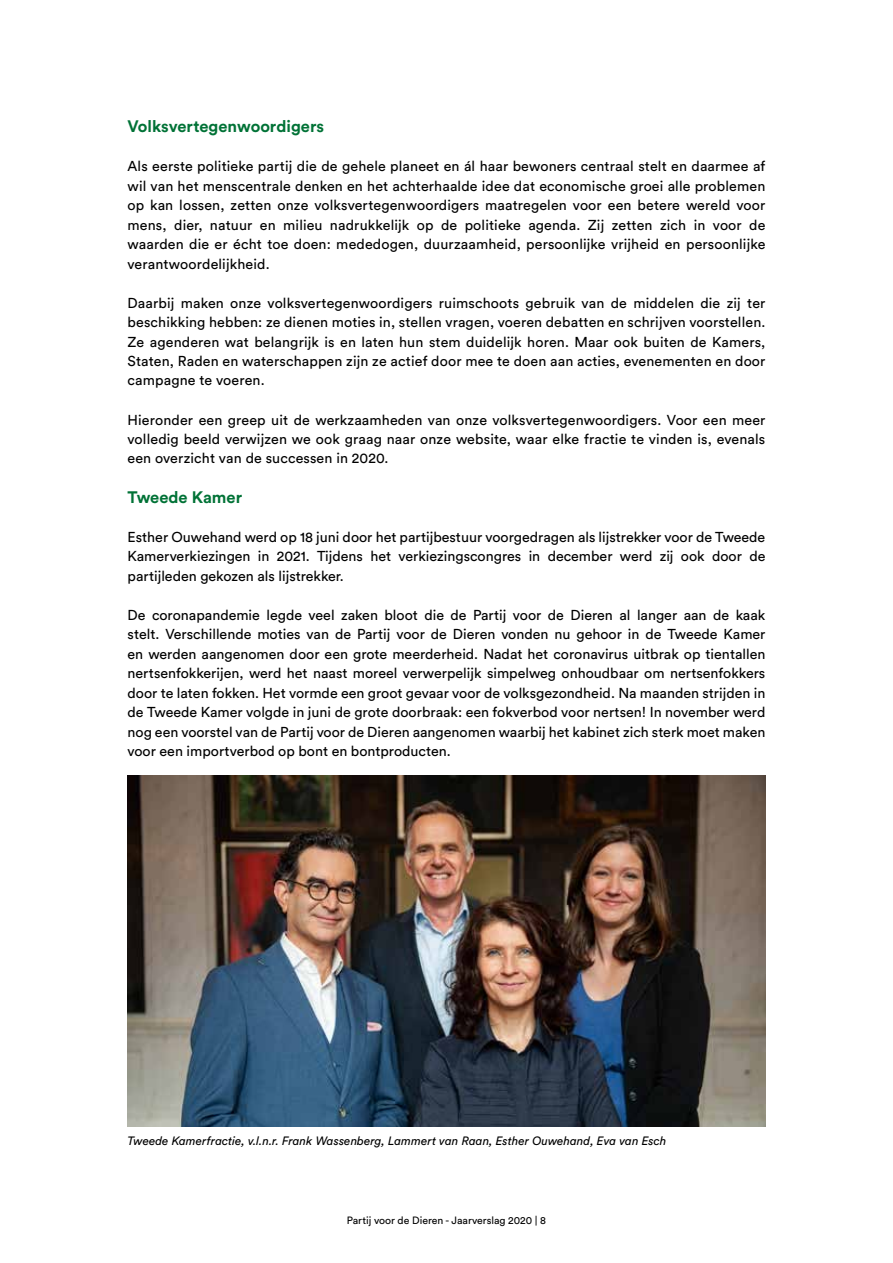
<style>
.page{position:relative;width:893px;height:1263px;background:#fff}
.page>*{position:absolute;margin:0;border:0;box-sizing:border-box;transform-origin:0 0}
.t1{font:700 16.5px "Circular Pro";color:#007236}
.t2{font:14.25px/19.5px "Circular Pro";letter-spacing:.005em;color:#000;text-align:justify}
.t3{font:italic 12px "Circular Pro";color:#000}
.t4{font:10.5px "Circular Pro";color:#000}
</style>
<div class="page">
<img style="left:128px;top:776px;width:637px;height:351px">
<p class="t1" style="left:128px;top:115px;width:198px">Volksvertegenwoordigers</p>
<p class="t2" style="left:128px;top:156px;width:639px">Als eerste politieke partij die de gehele planeet en ál haar bewoners centraal stelt en daarmee af wil van het menscentrale denken en het achterhaalde idee dat economische groei alle problemen op kan lossen, zetten onze volksvertegenwoordigers maatregelen voor een betere wereld voor mens, dier, natuur en milieu nadrukkelijk op de politieke agenda. Zij zetten zich in voor de waarden die er écht toe doen: mededogen, duurzaamheid, persoonlijke vrijheid en persoonlijke verantwoordelijkheid.</p>
<p class="t2" style="left:128px;top:292px;width:639px">Daarbij maken onze volksvertegenwoordigers ruimschoots gebruik van de middelen die zij ter beschikking hebben: ze dienen moties in, stellen vragen, voeren debatten en schrijven voorstellen.<br>Ze agenderen wat belangrijk is en laten hun stem duidelijk horen. Maar ook buiten de Kamers, Staten, Raden en waterschappen zijn ze actief door mee te doen aan acties, evenementen en door campagne te voeren.</p>
<p class="t2" style="left:128px;top:409px;width:639px">Hieronder een greep uit de werkzaamheden van onze volksvertegenwoordigers. Voor een meer volledig beeld verwijzen we ook graag naar onze website, waar elke fractie te vinden is, evenals een overzicht van de successen in 2020.</p>
<p class="t1" style="left:128px;top:485px;width:116px">Tweede Kamer</p>
<p class="t2" style="left:128px;top:526px;width:639px">Esther Ouwehand werd op 18 juni door het partijbestuur voorgedragen als lijstrekker voor de Tweede Kamerverkiezingen in 2021. Tijdens het verkiezingscongres in december werd zij ook door de partijleden gekozen als lijstrekker.</p>
<p class="t2" style="left:128px;top:604px;width:639px">De coronapandemie legde veel zaken bloot die de Partij voor de Dieren al langer aan de kaak stelt. Verschillende moties van de Partij voor de Dieren vonden nu gehoor in de Tweede Kamer en werden aangenomen door een grote meerderheid. Nadat het coronavirus uitbrak op tientallen nertsenfokkerijen, werd het naast moreel verwerpelijk simpelweg onhoudbaar om nertsenfokkers door te laten fokken. Het vormde een groot gevaar voor de volksgezondheid. Na maanden strijden in de Tweede Kamer volgde in juni de grote doorbraak: een fokverbod voor nertsen! In november werd nog een voorstel van de Partij voor de Dieren aangenomen waarbij het kabinet zich sterk moet maken voor een importverbod op bont en bontproducten.</p>
<p class="t3" style="left:128px;top:1132px;width:540px">Tweede Kamerfractie, v.l.n.r. Frank Wassenberg, Lammert van Raan, Esther Ouwehand, Eva van Esch</p>
<p class="t4" style="left:347px;top:1213px;width:201px">Partij voor de Dieren - Jaarverslag 2020 | 8</p>
</div>
